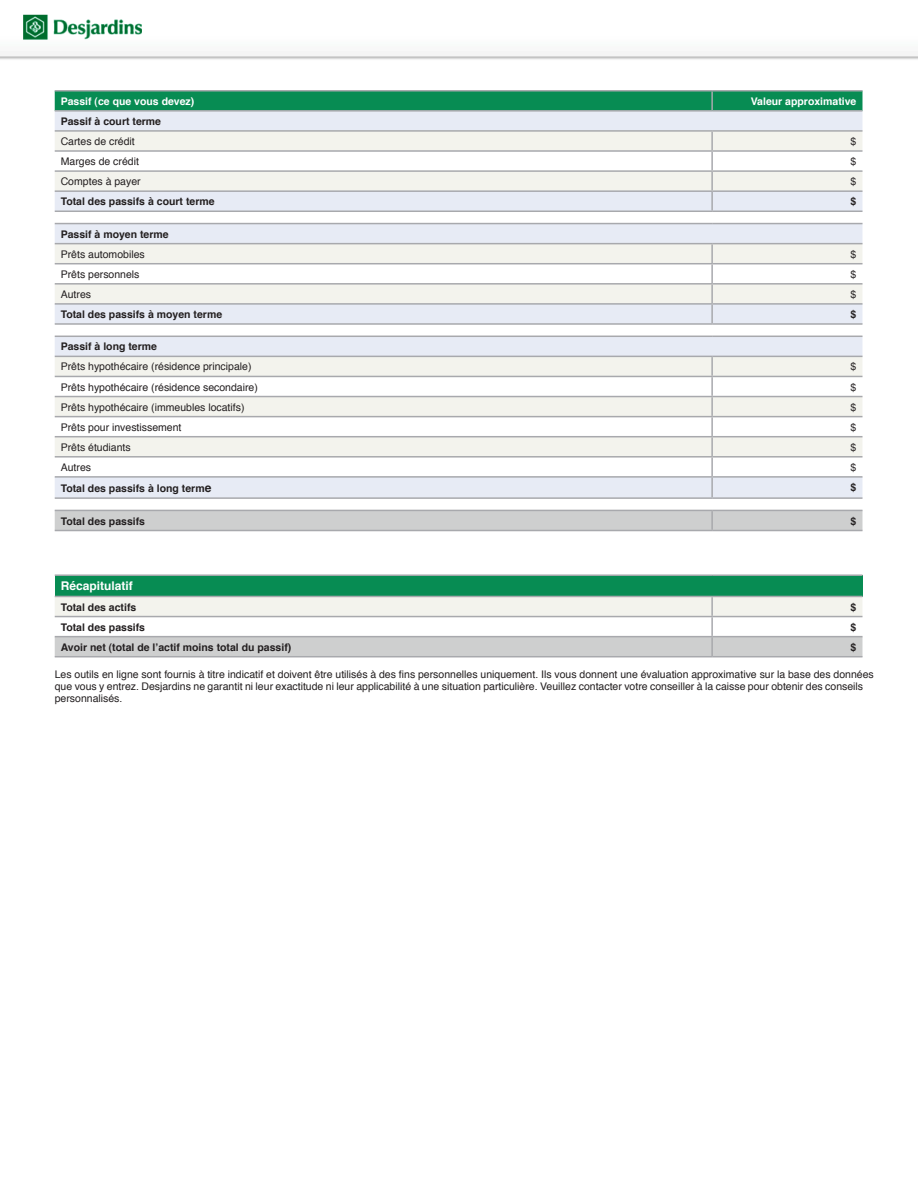
<style>
.page{position:relative;width:918px;height:1188px;background:#fff}
.page>*{position:absolute;margin:0;border:0;box-sizing:border-box;transform-origin:0 0}
.t1{font:700 12px "Helvetica";color:#fff}
.t2{font:10.5px/12px "Helvetica";color:#231f20}
.t3{font:700 10.5px "Helvetica";color:#231f20}
.t4{font:700 10.5px "Helvetica";color:#fff}
.s1{font-size:12px}
.s2{font-family:"Arial"}
</style>
<div class="page">
<img style="left:0;top:14px;width:918px;height:46px">
<div style="left:55px;top:112px;width:807px;height:99px;background:#e7ebf5"></div>
<svg style="left:55px;top:132px;width:807px;height:58px;fill:#f3f3ed"></svg>
<hr style="left:55px;top:90px;width:657px;height:2px;background:#a8a9ad">
<hr style="left:712px;top:90px;width:150px;height:2px;background:#a8a9ad">
<div style="left:55px;top:91px;width:807px;height:19px;background:#078c53"></div>
<hr style="left:55px;top:110px;width:657px;height:2px;background:#a8a9ad">
<hr style="left:712px;top:110px;width:150px;height:2px;background:#a8a9ad">
<hr style="left:55px;top:130px;width:657px;height:2px;background:#a8a9ad">
<hr style="left:712px;top:130px;width:150px;height:2px;background:#a8a9ad">
<hr style="left:55px;top:150px;width:657px;height:2px;background:#a8a9ad">
<hr style="left:712px;top:150px;width:150px;height:2px;background:#a8a9ad">
<hr style="left:55px;top:170px;width:657px;height:2px;background:#a8a9ad">
<hr style="left:712px;top:170px;width:150px;height:2px;background:#a8a9ad">
<hr style="left:55px;top:190px;width:657px;height:2px;background:#a8a9ad">
<hr style="left:712px;top:190px;width:150px;height:2px;background:#a8a9ad">
<svg style="left:711px;top:132px;width:2px;height:79px"></svg>
<hr style="left:55px;top:211px;width:657px;height:1px;background:#a8a9ad">
<hr style="left:712px;top:211px;width:150px;height:1px;background:#a8a9ad">
<div style="left:55px;top:224px;width:807px;height:99px;background:#e7ebf5"></div>
<svg style="left:55px;top:244px;width:807px;height:59px;fill:#f3f3ed"></svg>
<hr style="left:55px;top:223px;width:657px;height:1px;background:#a8a9ad">
<hr style="left:712px;top:223px;width:150px;height:1px;background:#a8a9ad">
<hr style="left:55px;top:243px;width:657px;height:1px;background:#a8a9ad">
<hr style="left:712px;top:243px;width:150px;height:1px;background:#a8a9ad">
<hr style="left:55px;top:263px;width:657px;height:1px;background:#a8a9ad">
<hr style="left:712px;top:263px;width:150px;height:1px;background:#a8a9ad">
<hr style="left:55px;top:283px;width:657px;height:2px;background:#a8a9ad">
<hr style="left:712px;top:283px;width:150px;height:2px;background:#a8a9ad">
<hr style="left:55px;top:303px;width:657px;height:2px;background:#a8a9ad">
<hr style="left:712px;top:303px;width:150px;height:2px;background:#a8a9ad">
<svg style="left:711px;top:244px;width:2px;height:79px"></svg>
<hr style="left:55px;top:323px;width:657px;height:2px;background:#a8a9ad">
<hr style="left:712px;top:323px;width:150px;height:2px;background:#a8a9ad">
<svg style="left:55px;top:337px;width:807px;height:160px;fill:#e7ebf5"></svg>
<svg style="left:55px;top:357px;width:807px;height:99px;fill:#f3f3ed"></svg>
<hr style="left:55px;top:336px;width:657px;height:1px;background:#a8a9ad">
<hr style="left:712px;top:336px;width:150px;height:1px;background:#a8a9ad">
<hr style="left:55px;top:356px;width:657px;height:1px;background:#a8a9ad">
<hr style="left:712px;top:356px;width:150px;height:1px;background:#a8a9ad">
<hr style="left:55px;top:376px;width:657px;height:1px;background:#a8a9ad">
<hr style="left:712px;top:376px;width:150px;height:1px;background:#a8a9ad">
<hr style="left:55px;top:396px;width:657px;height:1px;background:#a8a9ad">
<hr style="left:712px;top:396px;width:150px;height:1px;background:#a8a9ad">
<hr style="left:55px;top:416px;width:657px;height:1px;background:#a8a9ad">
<hr style="left:712px;top:416px;width:150px;height:1px;background:#a8a9ad">
<hr style="left:55px;top:436px;width:657px;height:1px;background:#a8a9ad">
<hr style="left:712px;top:436px;width:150px;height:1px;background:#a8a9ad">
<hr style="left:55px;top:456px;width:657px;height:2px;background:#a8a9ad">
<hr style="left:712px;top:456px;width:150px;height:2px;background:#a8a9ad">
<hr style="left:55px;top:476px;width:657px;height:2px;background:#a8a9ad">
<hr style="left:712px;top:476px;width:150px;height:2px;background:#a8a9ad">
<svg style="left:711px;top:357px;width:2px;height:140px"></svg>
<hr style="left:55px;top:497px;width:657px;height:2px;background:#a8a9ad">
<hr style="left:712px;top:497px;width:150px;height:2px;background:#a8a9ad">
<svg style="left:55px;top:510px;width:807px;height:20px;background:#cbcccc"></svg>
<hr style="left:55px;top:530px;width:657px;height:1px;background:#a8a9ad">
<hr style="left:712px;top:530px;width:150px;height:1px;background:#a8a9ad">
<div style="left:55px;top:575px;width:807px;height:21px;background:#078c53"></div>
<hr style="left:55px;top:574px;width:657px;height:2px;background:#a8a9ad">
<hr style="left:712px;top:574px;width:150px;height:2px;background:#a8a9ad">
<svg style="left:55px;top:596px;width:807px;height:60px"></svg>
<hr style="left:55px;top:656px;width:657px;height:1px;background:#a8a9ad">
<hr style="left:712px;top:656px;width:150px;height:1px;background:#a8a9ad">
<p class="t4" style="left:61px;top:92px;width:135px">Passif (ce que vous devez)</p>
<p class="t4" style="left:751px;top:92px;width:107px">Valeur approximative</p>
<p class="t3" style="left:61px;top:112px;width:102px">Passif à court terme</p>
<p class="t2" style="left:61px;top:135px;width:76px">Cartes de crédit</p>
<p class="t2" style="left:851px;top:135px;width:7px">$</p>
<p class="t2" style="left:61px;top:155px;width:80px">Marges de crédit</p>
<p class="t2" style="left:851px;top:155px;width:7px">$</p>
<p class="t2" style="left:61px;top:175px;width:81px">Comptes à payer</p>
<p class="t2" style="left:851px;top:175px;width:7px">$</p>
<p class="t3" style="left:61px;top:192px;width:155px">Total des passifs à court terme</p>
<p class="t3" style="left:851px;top:192px;width:7px">$</p>
<p class="t3" style="left:61px;top:224px;width:109px">Passif à moyen terme</p>
<p class="t2" style="left:61px;top:248px;width:86px">Prêts automobiles</p>
<p class="t2" style="left:851px;top:248px;width:7px">$</p>
<p class="t2" style="left:61px;top:268px;width:80px">Prêts personnels</p>
<p class="t2" style="left:851px;top:268px;width:7px">$</p>
<p class="t2" style="left:61px;top:288px;width:32px">Autres</p>
<p class="t2" style="left:851px;top:288px;width:7px">$</p>
<p class="t3" style="left:61px;top:305px;width:163px">Total des passifs à moyen terme</p>
<p class="t3" style="left:851px;top:305px;width:7px">$</p>
<p class="t3" style="left:61px;top:337px;width:98px">Passif à long terme</p>
<p class="t2" style="left:61px;top:360px;width:192px">Prêts hypothécaire (résidence principale)</p>
<p class="t2" style="left:851px;top:360px;width:7px">$</p>
<p class="t2" style="left:61px;top:381px;width:199px">Prêts hypothécaire (résidence secondaire)</p>
<p class="t2" style="left:851px;top:381px;width:7px">$</p>
<p class="t2" style="left:61px;top:401px;width:185px">Prêts hypothécaire (immeubles locatifs)</p>
<p class="t2" style="left:851px;top:401px;width:7px">$</p>
<p class="t2" style="left:61px;top:421px;width:122px">Prêts pour investissement</p>
<p class="t2" style="left:851px;top:421px;width:7px">$</p>
<p class="t2" style="left:61px;top:441px;width:72px">Prêts étudiants</p>
<p class="t2" style="left:851px;top:441px;width:7px">$</p>
<p class="t2" style="left:61px;top:461px;width:32px">Autres</p>
<p class="t2" style="left:851px;top:461px;width:7px">$</p>
<p class="t3" style="left:61px;top:479px;width:152px">Total des passifs à long term<span class="s1">e</span></p>
<p class="t3" style="left:851px;top:478px;width:7px">$</p>
<p class="t3" style="left:61px;top:511px;width:86px">Total des passifs</p>
<p class="t3" style="left:851px;top:511px;width:7px">$</p>
<p class="t1" style="left:61px;top:575px;width:74px">Récapitulatif</p>
<p class="t3" style="left:61px;top:597px;width:77px">Total des actifs</p>
<p class="t3" style="left:851px;top:597px;width:7px">$</p>
<p class="t3" style="left:61px;top:617px;width:86px">Total des passifs</p>
<p class="t3" style="left:851px;top:617px;width:7px">$</p>
<p class="t3" style="left:61px;top:638px;width:232px">Avoir net (total de l’actif moins total du passif)</p>
<p class="t3" style="left:851px;top:638px;width:7px">$</p>
<p class="t2" style="left:55px;top:668px;width:821px">Les <span class="s2">outils en ligne</span> sont fournis à titre indicatif et doivent être utilisés à des fins personnelles uniquement. Ils vous donnent une évaluation approximative sur la base des données que vous y entrez. Desjardins ne garantit ni leur exactitude ni leur applicabilité à une situation particulière. Veuillez contacter votre conseiller à la caisse pour obtenir des conseils personnalisés.</p>
</div>
